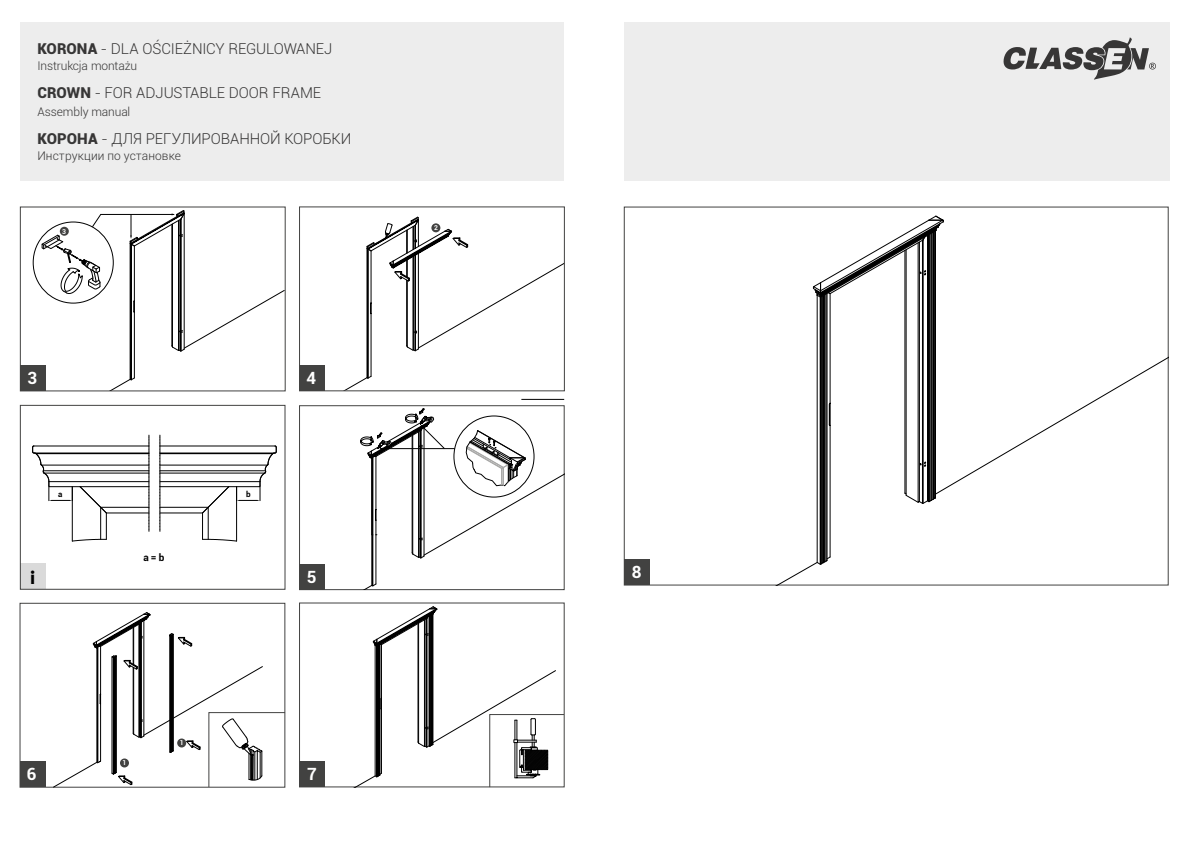
<style>
.page{position:relative;width:1191px;height:842px;background:#fff}
.page>*{position:absolute;margin:0;border:0;box-sizing:border-box;transform-origin:0 0}
.t1{font:900 18px "Lato";color:#000}
.t2{font:700 16.9px "Roboto";color:#fff}
.t3{font:300 15px "Roboto";letter-spacing:-.005em;color:#373636}
.t4{font:300 12px "Roboto";letter-spacing:-.005em;color:#373636}
.t5{font:700 10px "Roboto";color:#000}
.t6{font:700 8px "Roboto";color:#000}
.t7{font:700 6.7px "Roboto";color:#fff}
.s1{font-weight:900}
</style>
<div class="page">
<div style="left:300px;top:564px;width:25px;height:25px;background:#424241"></div>
<div style="left:624px;top:559px;width:25px;height:26px;background:#424241"></div>
<div style="left:21px;top:365px;width:25px;height:26px;background:#424241"></div>
<div style="left:624px;top:23px;width:545px;height:158px;background:#ededed"></div>
<div style="left:20px;top:23px;width:543px;height:158px;background:#ededed"></div>
<svg style="left:1003px;top:37px;width:153px;height:43px"></svg>
<div style="left:299px;top:365px;width:26px;height:26px;background:#424241"></div>
<div style="left:20px;top:762px;width:25px;height:25px;background:#424241"></div>
<div style="left:299px;top:405px;width:265px;height:185px;border:1px solid #424241"></div>
<div style="left:299px;top:762px;width:26px;height:25px;background:#424241"></div>
<svg style="left:348px;top:584px;width:28px;height:5px"></svg>
<hr style="left:376px;top:535px;width:1px;height:49px;background:#000">
<hr style="left:372px;top:535px;width:1px;height:51px;background:#000">
<hr style="left:373px;top:535px;width:1px;height:51px;background:#000">
<svg style="left:904px;top:215px;width:40px;height:19px"></svg>
<svg style="left:766px;top:234px;width:402px;height:352px"></svg>
<svg style="left:346px;top:244px;width:216px;height:145px"></svg>
<svg style="left:366px;top:217px;width:102px;height:134px"></svg>
<div style="left:431px;top:223px;width:9px;height:9px;background:#424241;border-radius:50%"></div>
<div style="left:21px;top:564px;width:25px;height:25px;background:#dadada"></div>
<div style="left:20px;top:405px;width:265px;height:184px;border:1px solid #424241"></div>
<hr style="left:160px;top:513px;width:42px;height:1px;background:#000">
<hr style="left:160px;top:507px;width:48px;height:1px;background:#000">
<hr style="left:160px;top:486px;width:99px;height:1px;background:#000">
<hr style="left:160px;top:481px;width:100px;height:1px;background:#000">
<hr style="left:160px;top:473px;width:105px;height:1px;background:#000">
<hr style="left:160px;top:470px;width:105px;height:1px;background:#000">
<hr style="left:160px;top:465px;width:107px;height:1px;background:#000">
<hr style="left:160px;top:453px;width:115px;height:1px;background:#000">
<hr style="left:160px;top:446px;width:115px;height:1px;background:#000">
<svg style="left:160px;top:435px;width:1px;height:96px"></svg>
<svg style="left:202px;top:445px;width:75px;height:96px"></svg>
<hr style="left:106px;top:513px;width:43px;height:1px;background:#000">
<hr style="left:101px;top:507px;width:48px;height:1px;background:#000">
<hr style="left:50px;top:486px;width:99px;height:1px;background:#000">
<hr style="left:49px;top:481px;width:100px;height:1px;background:#000">
<hr style="left:44px;top:473px;width:105px;height:1px;background:#000">
<hr style="left:43px;top:470px;width:106px;height:1px;background:#000">
<hr style="left:42px;top:465px;width:107px;height:1px;background:#000">
<hr style="left:34px;top:453px;width:115px;height:1px;background:#000">
<hr style="left:34px;top:446px;width:115px;height:1px;background:#000">
<svg style="left:149px;top:435px;width:1px;height:96px"></svg>
<svg style="left:32px;top:445px;width:75px;height:96px"></svg>
<svg style="left:53px;top:612px;width:233px;height:176px"></svg>
<hr style="left:113px;top:658px;width:1px;height:116px;background:#000">
<hr style="left:170px;top:636px;width:1px;height:116px;background:#000">
<div style="left:177px;top:738px;width:9px;height:9px;background:#424241;border-radius:50%"></div>
<div style="left:120px;top:758px;width:9px;height:9px;background:#424241;border-radius:50%"></div>
<svg style="left:350px;top:606px;width:215px;height:182px"></svg>
<div style="left:20px;top:207px;width:265px;height:184px;border:1px solid #424241"></div>
<svg style="left:42px;top:210px;width:242px;height:181px"></svg>
<hr style="left:521px;top:399px;width:43px;height:1px;background:#000">
<svg style="left:360px;top:408px;width:204px;height:150px"></svg>
<p class="t3" style="left:38px;top:38px;width:296px"><span class="s1">KORONA</span> - DLA OŚCIEŻNICY REGULOWANEJ</p>
<p class="t4" style="left:38px;top:57px;width:101px">Instrukcja montażu</p>
<p class="t3" style="left:38px;top:82px;width:285px"><span class="s1">CROWN</span> - FOR ADJUSTABLE DOOR FRAME</p>
<p class="t4" style="left:38px;top:103px;width:94px">Assembly manual</p>
<p class="t3" style="left:38px;top:128px;width:315px"><span class="s1">КОРОНА</span> - ДЛЯ РЕГУЛИРОВАННОЙ КОРОБКИ</p>
<p class="t4" style="left:38px;top:147px;width:145px">Инструкции по установке</p>
<p class="t7" style="left:62px;top:227px;width:5px">3</p>
<p class="t2" style="left:28px;top:366px;width:11px">3</p>
<p class="t2" style="left:306px;top:366px;width:11px">4</p>
<p class="t6" style="left:58px;top:489px;width:6px">a</p>
<p class="t5" style="left:143px;top:550px;width:22px">a = b</p>
<p class="t6" style="left:246px;top:489px;width:6px">b</p>
<p class="t7" style="left:434px;top:223px;width:5px">2</p>
<p class="t1" style="left:30px;top:567px;width:7px">i</p>
<p class="t7" style="left:122px;top:758px;width:5px">1</p>
<p class="t7" style="left:180px;top:738px;width:5px">1</p>
<p class="t2" style="left:307px;top:565px;width:11px">5</p>
<p class="t2" style="left:632px;top:560px;width:11px">8</p>
<p class="t2" style="left:27px;top:762px;width:11px">6</p>
<p class="t2" style="left:307px;top:762px;width:11px">7</p>
</div>
